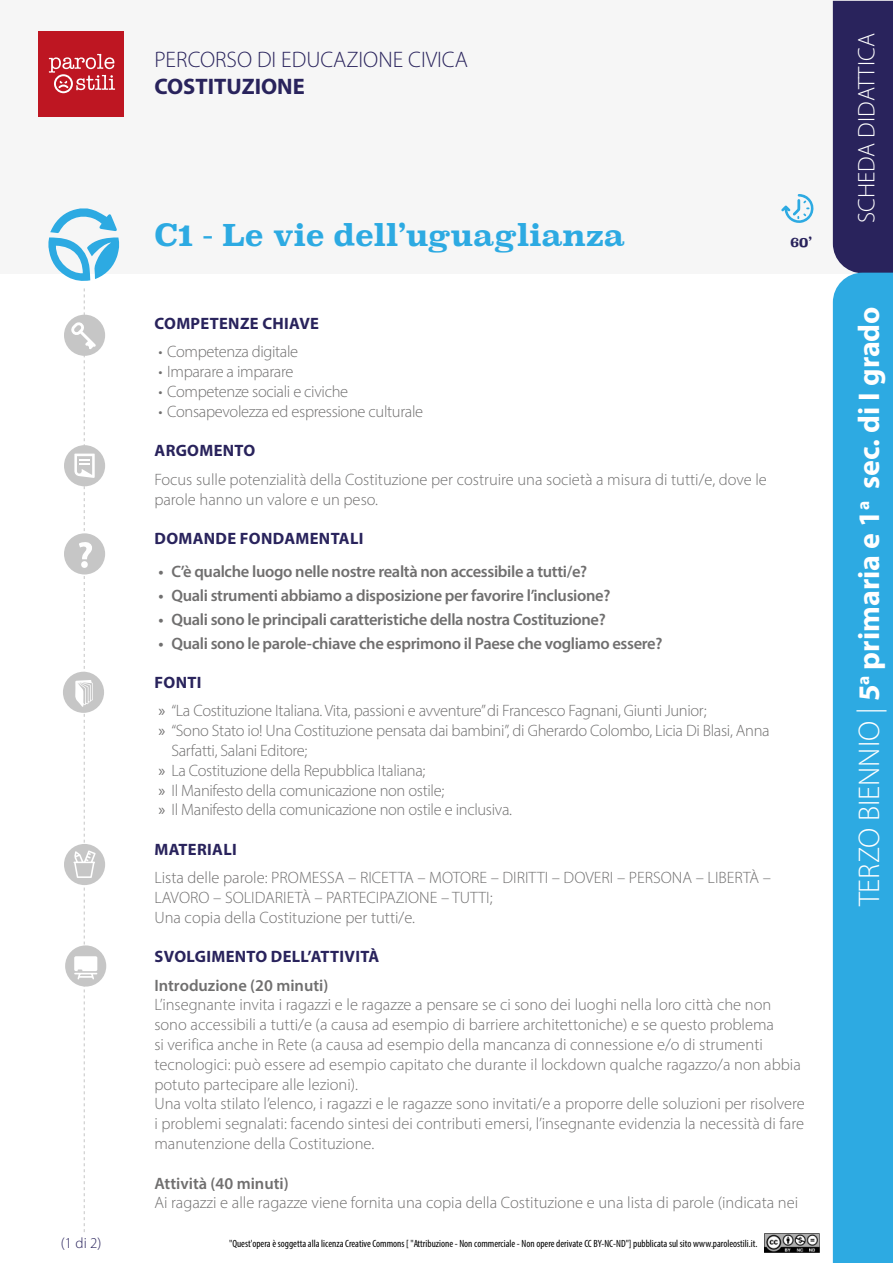
<style>
.page{position:relative;width:893px;height:1263px;background:#fff}
.page>*{position:absolute;margin:0;border:0;box-sizing:border-box;transform-origin:0 0}
.t1{font:700 30px "Myriad Pro";color:#fff}
.t2{font:700 30px "Superclarendon";letter-spacing:-.02em;color:#2daae2}
.t3{font:300 24px "Myriad Pro";color:#fff}
.t4{font:300 22.5px "Myriad Pro";color:#29235c}
.t5{font:700 22.5px "Myriad Pro";color:#29235c}
.t6{font:300 16.5px/19.8px "Myriad Pro";color:#706f6f}
.t7{font:300 16.5px/28.3px "Myriad Pro";letter-spacing:-.02em;color:#706f6f}
.t8{font:600 16.5px "Myriad Pro";letter-spacing:-.02em;color:#706f6f}
.t9{font:700 16.5px "Myriad Pro";letter-spacing:.02em;color:#29235c}
.t10{font:600 16.5px "Myriad Pro";color:#706f6f}
.t11{font:300 15px "Myriad Pro";color:#29235c}
.t12{font:700 13.5px "Superclarendon";color:#29235c}
.t13{font:condensed 10.5px "Myriad Pro";color:#000}
.s1{font-weight:700;color:#29235c}
.s2{font-weight:400}
.s3{font-weight:300}
</style>
<div class="page">
<img style="left:765px;top:1233px;width:54px;height:19px">
<div style="left:0;top:0;width:893px;height:273px;background:#f6f6f6"></div>
<div style="left:833px;top:1px;width:60px;height:272px;background:#29235c"></div>
<div style="left:833px;top:273px;width:60px;height:990px;background:#2daae2"></div>
<div style="left:38px;top:31px;width:86px;height:86px;background:#be1622"></div>
<svg style="left:49px;top:54px;width:66px;height:39px"></svg>
<svg style="left:48px;top:208px;width:71px;height:73px"></svg>
<svg style="left:781px;top:194px;width:33px;height:29px"></svg>
<div style="left:64px;top:533px;width:41px;height:41px;background:#c6c6c6;border-radius:50%"></div>
<div style="left:64px;top:445px;width:41px;height:41px;background:#c6c6c6;border-radius:50%"></div>
<div style="left:63px;top:672px;width:41px;height:41px;background:#c6c6c6;border-radius:50%"></div>
<div style="left:64px;top:844px;width:41px;height:41px;background:#c6c6c6;border-radius:50%"></div>
<div style="left:64px;top:315px;width:41px;height:41px;background:#c6c6c6;border-radius:50%"></div>
<div style="left:65px;top:945px;width:41px;height:41px;background:#c6c6c6;border-radius:50%"></div>
<svg style="left:71px;top:288px;width:26px;height:944px"></svg>
<p class="t11" style="left:61px;top:1234px;width:42px">(1 di 2)</p>
<h3 class="t4" style="left:154px;top:46px;width:315px">PERCORSO DI EDUCAZIONE CIVICA</h3>
<h3 class="t5" style="left:154px;top:72px;width:152px">COSTITUZIONE</h3>
<h1 class="t2" style="left:154px;top:213px;width:472px">C1 - Le vie dell’uguaglianza</h1>
<p class="t12" style="left:790px;top:232px;width:23px">60’</p>
<p class="t9" style="left:155px;top:313px;width:166px">COMPETENZE CHIAVE</p>
<p class="t7" style="left:159px;top:338px;width:141px">• Competenza digitale</p>
<p class="t7" style="left:159px;top:357px;width:136px">• Imparare a imparare</p>
<p class="t7" style="left:159px;top:377px;width:191px">• Competenze sociali e civiche</p>
<p class="t7" style="left:159px;top:397px;width:266px">• Consapevolezza ed espressione culturale</p>
<p class="t9" style="left:155px;top:440px;width:102px">ARGOMENTO</p>
<p class="t6" style="left:154px;top:469px;width:614px">Focus sulle potenzialità della Costituzione per costruire una società a misura di tutti/e, dove le parole hanno un valore e un peso.</p>
<p class="t9" style="left:155px;top:528px;width:210px">DOMANDE FONDAMENTALI</p>
<p class="t8" style="left:159px;top:560px;width:430px">• C’è qualche luogo nelle nostre realtà non accessibile a tutti/e?</p>
<p class="t8" style="left:159px;top:584px;width:453px">• Quali strumenti abbiamo a disposizione per favorire l’inclusione?</p>
<p class="t8" style="left:159px;top:608px;width:449px">• Quali sono le principali caratteristiche della nostra Costituzione?</p>
<p class="t8" style="left:159px;top:632px;width:505px">• Quali sono le parole-chiave che esprimono il Paese che vogliamo essere?</p>
<p class="t7" style="left:155px;top:668px;width:554px"><span class="s1">FONTI<br></span><span class="s2">»</span> “La Costituzione Italiana. Vita, passioni e avventure” di Francesco Fagnani, Giunti Junior;</p>
<p class="t7" style="left:159px;top:716px;width:613px"><span class="s2">»</span> “Sono Stato io! Una Costituzione pensata dai bambini”, di Gherardo Colombo, Licia Di Blasi, Anna</p>
<p class="t7" style="left:171px;top:736px;width:137px">Sarfatti, Salani Editore;</p>
<p class="t7" style="left:159px;top:756px;width:268px"><span class="s2">»</span> La Costituzione della Repubblica Italiana;</p>
<p class="t7" style="left:159px;top:776px;width:287px"><span class="s2">»</span> Il Manifesto della comunicazione non ostile;</p>
<p class="t7" style="left:159px;top:795px;width:355px"><span class="s2">»</span> Il Manifesto della comunicazione non ostile e inclusiva.</p>
<p class="t9" style="left:155px;top:838px;width:84px">MATERIALI</p>
<p class="t6" style="left:154px;top:868px;width:618px">Lista delle parole: PROMESSA – RICETTA – MOTORE – DIRITTI – DOVERI – PERSONA – LIBERTÀ –<br>LAVORO – SOLIDARIETÀ – PARTECIPAZIONE – TUTTI;<br>Una copia della Costituzione per tutti/e.</p>
<p class="t9" style="left:155px;top:946px;width:226px">SVOLGIMENTO DELL’ATTIVITÀ</p>
<p class="t10" style="left:154px;top:974px;width:176px">Introduzione (20 minuti)</p>
<p class="t6" style="left:154px;top:995px;width:652px">L’insegnante invita i ragazzi e le ragazze a pensare se ci sono dei luoghi nella loro città che non sono accessibili a tutti/e (a causa ad esempio di barriere architettoniche) e se questo problema<br>si verifica anche in Rete (a causa ad esempio della mancanza di connessione e/o di strumenti tecnologici: può essere ad esempio capitato che durante il lockdown qualche ragazzo/a non abbia potuto partecipare alle lezioni).<br>Una volta stilato l’elenco, i ragazzi e le ragazze sono invitati/e a proporre delle soluzioni per risolvere i problemi segnalati: facendo sintesi dei contributi emersi, l’insegnante evidenzia la necessità di fare manutenzione della Costituzione.</p>
<p class="t10" style="left:154px;top:1172px;width:136px">Attività (40 minuti)</p>
<p class="t6" style="left:154px;top:1193px;width:645px">Ai ragazzi e alle ragazze viene fornita una copia della Costituzione e una lista di parole (indicata nei</p>
<p class="t13" style="left:229px;top:1237px;width:530px">"Quest'opera è soggetta alla licenza Creative Commons [ "Attribuzione - Non commerciale - Non opere derivate CC BY-NC-ND"] pubblicata sul sito www.paroleostili.it.</p>
<h2 class="t3" style="left:852px;top:223px;width:191px;rotate:-90deg">SCHEDA DIDATTICA</h2>
<h1 class="t1" style="left:849px;top:906px;width:602px;rotate:-90deg"><span class="s3">TERZO BIENNIO |</span> 5<sup>a</sup> primaria e 1<sup>a</sup> sec. di I grado</h1>
</div>
